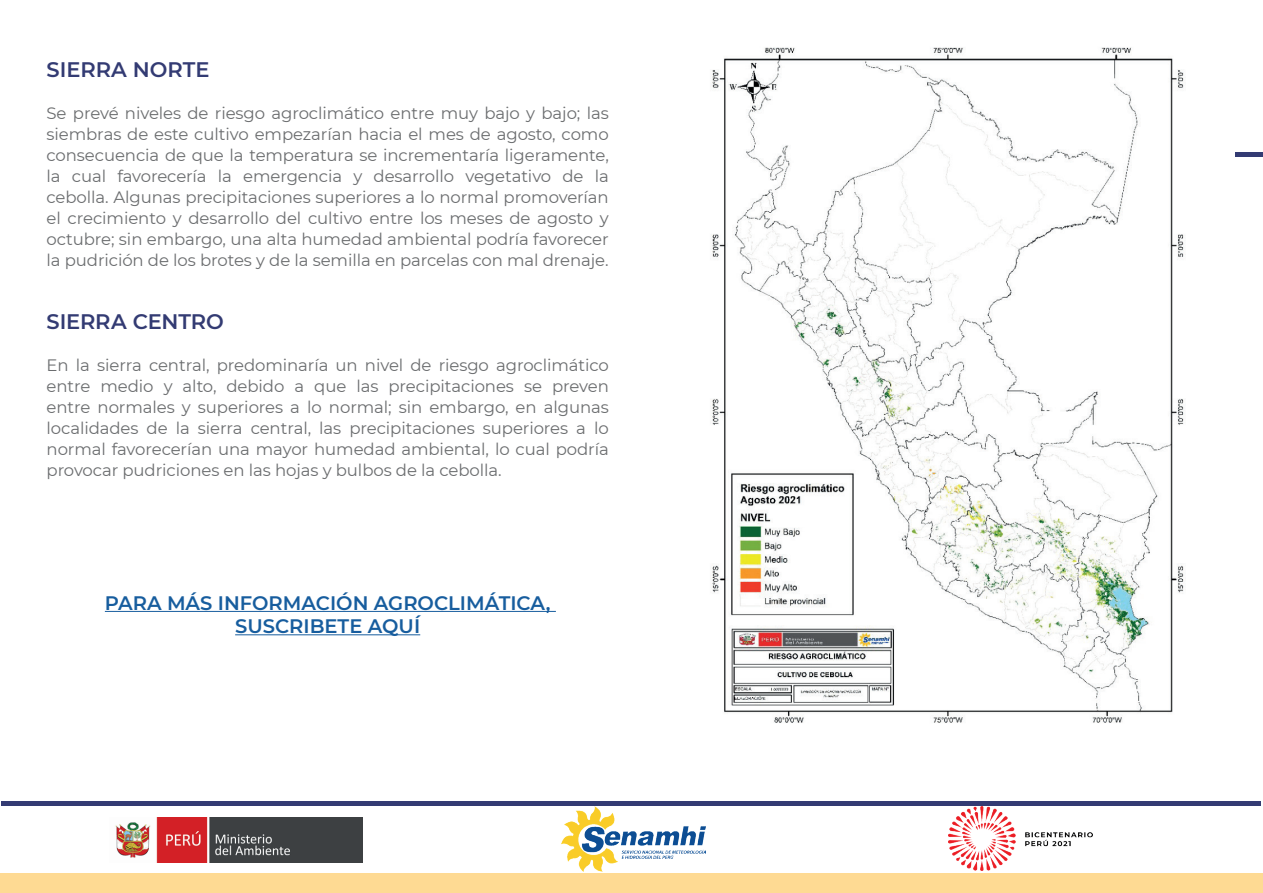
<style>
.page{position:relative;width:1263px;height:893px;background:#fff}
.page>*{position:absolute;margin:0;border:0;box-sizing:border-box;transform-origin:0 0}
.t1{font:600 21px "Montserrat";color:#333b73}
.t2{font:600 19.5px/23.4px "Montserrat";color:#175d9e;text-align:center}
.t3{font:16.5px/21px "Montserrat";letter-spacing:-.005em;color:#6b6d6f;text-align:justify}
</style>
<div class="page">
<div style="left:1235px;top:152px;width:28px;height:5px;background:#333b73"></div>
<div style="left:0;top:873px;width:1263px;height:20px;background:#feda93"></div>
<div style="left:1px;top:801px;width:1260px;height:5px;background:#333b73"></div>
<img style="left:710px;top:47px;width:474px;height:676px">
<img style="left:115px;top:817px;width:247px;height:46px">
<img style="left:562px;top:806px;width:143px;height:65px">
<img style="left:948px;top:807px;width:144px;height:64px">
<hr style="left:105px;top:611px;width:451px;height:1px;background:#175d9e">
<hr style="left:235px;top:634px;width:185px;height:1px;background:#175d9e">
<p class="t1" style="left:47px;top:54px;width:164px">SIERRA NORTE</p>
<p class="t3" style="left:47px;top:102px;width:564px">Se prevé niveles de riesgo agroclimático entre muy bajo y bajo; las siembras de este cultivo empezarían hacia el mes de agosto, como consecuencia de que la temperatura se incrementaría ligeramente, la cual favorecería la emergencia y desarrollo vegetativo de la cebolla. Algunas precipitaciones superiores a lo normal promoverían el crecimiento y desarrollo del cultivo entre los meses de agosto y octubre; sin embargo, una alta humedad ambiental podría favorecer la pudrición de los brotes y de la semilla en parcelas con mal drenaje.</p>
<p class="t1" style="left:47px;top:306px;width:179px">SIERRA CENTRO</p>
<p class="t3" style="left:47px;top:354px;width:564px">En la sierra central, predominaría un nivel de riesgo agroclimático entre medio y alto, debido a que las precipitaciones se preven entre normales y superiores a lo normal; sin embargo, en algunas localidades de la sierra central, las precipitaciones superiores a lo normal favorecerían una mayor humedad ambiental, lo cual podría provocar pudriciones en las hojas y bulbos de la cebolla.</p>
<p class="t2" style="left:105px;top:590px;width:447px">PARA MÁS INFORMACIÓN AGROCLIMÁTICA,<br>SUSCRIBETE AQUÍ</p>
</div>
